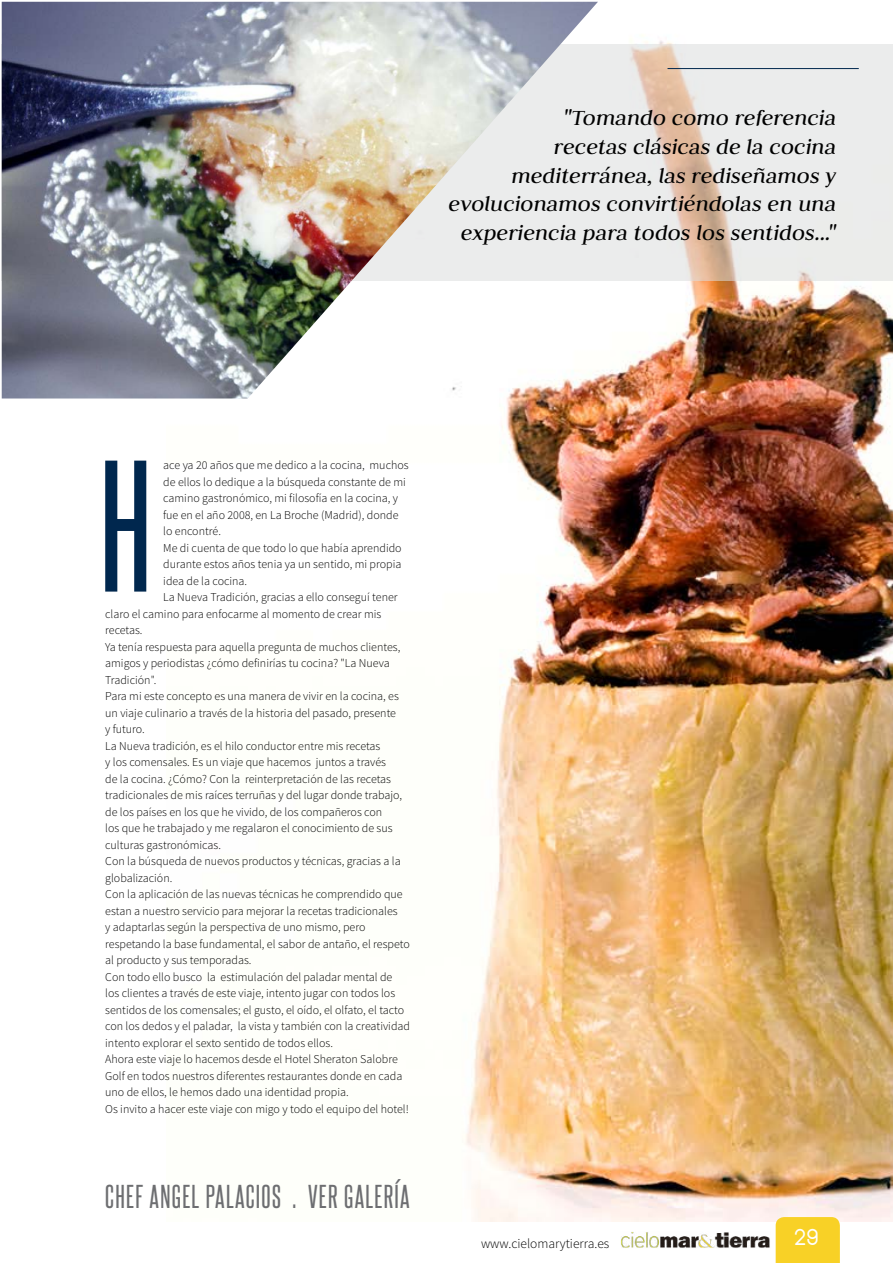
<style>
.page{position:relative;width:893px;height:1263px;background:#fff}
.page>*{position:absolute;margin:0;border:0;box-sizing:border-box;transform-origin:0 0}
.t1{font:28.5px "Steelfish Rg";letter-spacing:.045em;color:#6d6e71}
.t2{font:italic 24px/28.8px "Judson";color:#000;text-align:right}
.t3{font:700 22.5px "Neou";color:#fff}
.t4{font:300 13.5px "Source Sans Pro";color:#000}
.body_text_2{font:300 12px/16.5px "Source Sans Pro";color:#000}
</style>
<div class="page">
<img style="left:166px;top:1px;width:727px;height:1220px">
<svg style="left:598px;top:44px;width:295px;height:237px;background:#e8e4df"></svg>
<img style="left:2px;top:2px;width:596px;height:396px">
<hr style="left:667px;top:68px;width:192px;height:1px;background:#00274e">
<svg style="left:105px;top:461px;width:41px;height:131px"></svg>
<img style="left:620px;top:1231px;width:150px;height:17px">
<div style="left:776px;top:1217px;width:64px;height:46px;background:#f8d126"></div>
<p class="t2" style="left:449px;top:103px;width:389px">"Tomando como referencia<br>recetas clásicas de la cocina mediterránea, las rediseñamos y evolucionamos convirtiéndolas en una experiencia para todos los sentidos..."</p>
<p class="body_text_2" style="left:163px;top:457px;width:247px">ace ya 20 años que me dedico a la cocina, muchos de ellos lo dedique a la búsqueda constante de mi camino gastronómico, mi filosofía en la cocina, y fue en el año 2008, en La Broche (Madrid), donde lo encontré.</p>
<p class="body_text_2" style="left:163px;top:540px;width:240px;text-align:justify">Me di cuenta de que todo lo que había aprendido durante estos años tenia ya un sentido, mi propia idea de la cocina.</p>
<p class="body_text_2" style="left:105px;top:589px;width:294px;text-indent:58px">La Nueva Tradición, gracias a ello conseguí tener claro el camino para enfocarme al momento de crear mis recetas.</p>
<p class="body_text_2" style="left:105px;top:639px;width:297px">Ya tenía respuesta para aquella pregunta de muchos clientes, amigos y periodistas ¿cómo definirías tu cocina? "La Nueva<br>Tradición".</p>
<p class="body_text_2" style="left:105px;top:688px;width:295px">Para mi este concepto es una manera de vivir en la cocina, es un viaje culinario a través de la historia del pasado, presente y futuro.</p>
<p class="body_text_2" style="left:105px;top:738px;width:298px">La Nueva tradición, es el hilo conductor entre mis recetas<br>y los comensales. Es un viaje que hacemos juntos a través<br>de la cocina. ¿Cómo? Con la reinterpretación de las recetas tradicionales de mis raíces terruñas y del lugar donde trabajo, de los países en los que he vivido, de los compañeros con<br>los que he trabajado y me regalaron el conocimiento de sus culturas gastronómicas.</p>
<p class="body_text_2" style="left:105px;top:853px;width:297px">Con la búsqueda de nuevos productos y técnicas, gracias a la globalización.</p>
<p class="body_text_2" style="left:105px;top:886px;width:306px">Con la aplicación de las nuevas técnicas he comprendido que estan a nuestro servicio para mejorar la recetas tradicionales<br>y adaptarlas según la perspectiva de uno mismo, pero respetando la base fundamental, el sabor de antaño, el respeto al producto y sus temporadas.</p>
<p class="body_text_2" style="left:105px;top:969px;width:306px">Con todo ello busco la estimulación del paladar mental de<br>los clientes a través de este viaje, intento jugar con todos los sentidos de los comensales; el gusto, el oído, el olfato, el tacto con los dedos y el paladar, la vista y también con la creatividad intento explorar el sexto sentido de todos ellos.</p>
<p class="body_text_2" style="left:105px;top:1051px;width:299px">Ahora este viaje lo hacemos desde el Hotel Sheraton Salobre<br>Golf en todos nuestros diferentes restaurantes donde en cada uno de ellos, le hemos dado una identidad propia.</p>
<p class="body_text_2" style="left:105px;top:1101px;width:305px">Os invito a hacer este viaje con migo y todo el equipo del hotel!</p>
<p class="t1" style="left:105px;top:1178px;width:306px">CHEF ANGEL PALACIOS . VER GALERÍA</p>
<p class="t4" style="left:481px;top:1235px;width:130px">www.cielomarytierra.es</p>
<h3 class="t3" style="left:795px;top:1225px;width:26px">29</h3>
</div>
